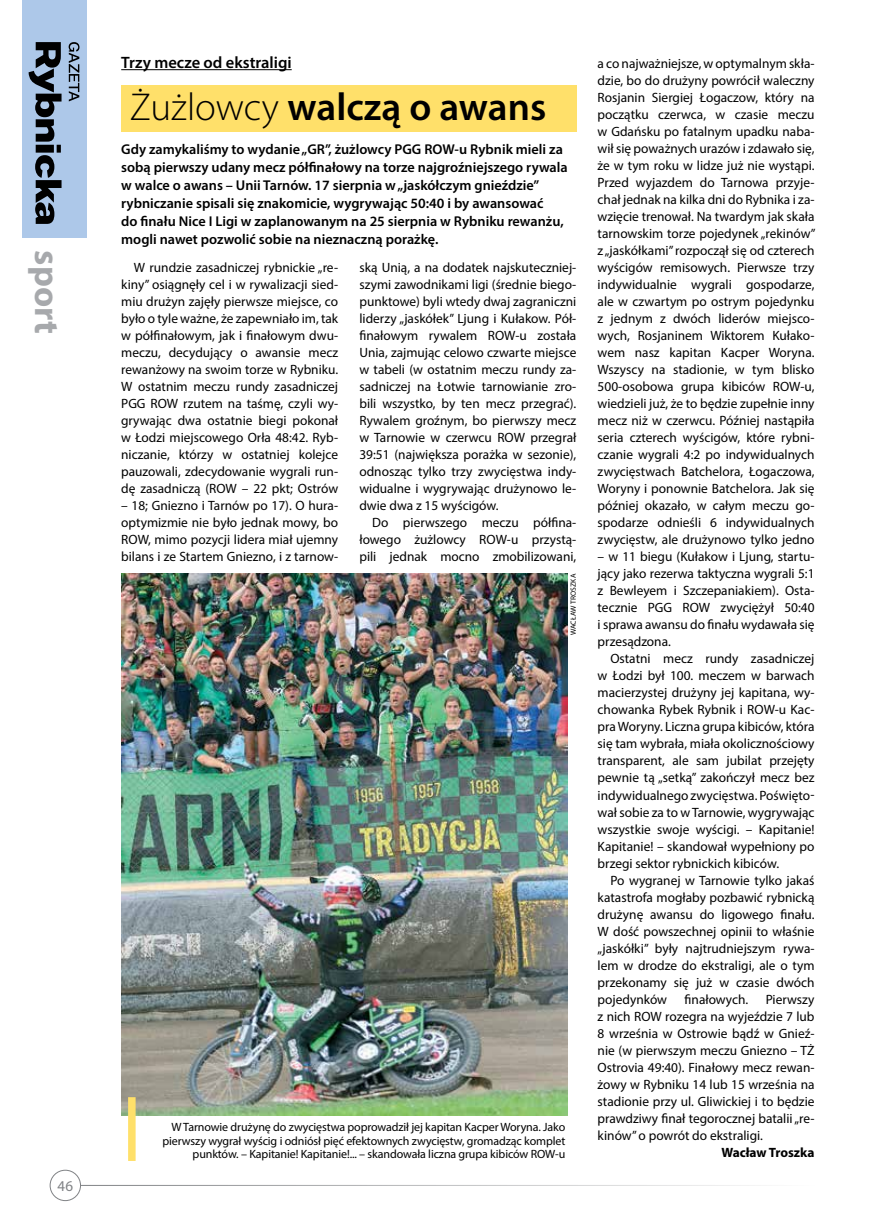
<style>
.page{position:relative;width:872px;height:1212px;background:#fff}
.page>*{position:absolute;margin:0;border:0;box-sizing:border-box;transform-origin:0 0}
.t1{font:600 39px "Myriad Pro";color:#000}
.t2{font:700 35.1px "Myriad Pro";color:#a7a9ac}
.t3{font:600 16.5px "Myriad Pro";color:#000}
.t4{font:15px "Myriad Pro";color:#808285}
.t5{font:600 14.25px/18px "Myriad Pro";color:#000}
.t6{font:13.5px/17px "Myriad Pro";color:#000;text-align:justify}
.t7{font:700 13.5px "Myriad Pro";color:#000}
.t8{font:12px/13.5px "Myriad Pro";letter-spacing:-.01em;color:#000;text-align:right}
.t9{font:7.5px "Myriad Pro";letter-spacing:.02em;color:#000}
.s1{font-weight:300}
</style>
<div class="page">
<div style="left:22px;top:0;width:64px;height:238px;background:#adc8e9"></div>
<svg style="left:69px;top:42px;width:10px;height:59px"></svg>
<svg style="left:29px;top:42px;width:33px;height:182px"></svg>
<img style="left:121px;top:574px;width:446px;height:542px">
<hr style="left:121px;top:69px;width:171px;height:1px;background:#000">
<div style="left:121px;top:85px;width:455px;height:46px;background:#ffe06a"></div>
<div style="left:128px;top:1097px;width:8px;height:64px;background:#ffe06a"></div>
<div style="left:50px;top:1170px;width:31px;height:31px;border:1px solid #808285;border-radius:50%"></div>
<hr style="left:81px;top:1185px;width:733px;height:1px;background:#808285">
<p class="t3" style="left:121px;top:52px;width:172px">Trzy mecze od ekstraligi</p>
<h1 class="t1" style="left:130px;top:82px;width:418px"><span class="s1">Żużlowcy</span> walczą o awans</h1>
<p class="t5" style="left:121px;top:140px;width:448px">Gdy zamykaliśmy to wydanie „GR”, żużlowcy PGG ROW-u Rybnik mieli za sobą pierwszy udany mecz półfinałowy na torze najgroźniejszego rywala w walce o awans – Unii Tarnów. 17 sierpnia w „jaskółczym gnieździe” rybniczanie spisali się znakomicie, wygrywając 50:40 i by awansować<br>do finału Nice I Ligi w zaplanowanym na 25 sierpnia w Rybniku rewanżu, mogli nawet pozwolić sobie na nieznaczną porażkę.</p>
<h2 class="t2" style="left:70px;top:250px;width:85px;rotate:90deg">sport</h2>
<p class="t6" style="left:121px;top:259px;width:218px;text-indent:13px">W rundzie zasadniczej rybnickie „re&shy;kiny” osiągnęły cel i w rywalizacji sied&shy;miu drużyn zajęły pierwsze miejsce, co było o tyle ważne, że zapewniało im, tak w półfinałowym, jak i finałowym dwu&shy;meczu, decydujący o awansie mecz rewanżowy na swoim torze w Rybniku.<br>W ostatnim meczu rundy zasadniczej PGG ROW rzutem na taśmę, czyli wy&shy;grywając dwa ostatnie biegi pokonał w Łodzi miejscowego Orła 48:42. Ryb&shy;niczanie, którzy w ostatniej kolejce pauzowali, zdecydowanie wygrali run&shy;dę zasadniczą (ROW – 22 pkt; Ostrów</p>
<p class="t6" style="left:121px;top:497px;width:218px">– 18; Gniezno i Tarnów po 17). O hura&shy;optymizmie nie było jednak mowy, bo ROW, mimo pozycji lidera miał ujemny bilans i ze Startem Gniezno, i z tarnow-</p>
<p class="t6" style="left:359px;top:259px;width:218px">ską Unią, a na dodatek najskuteczniej&shy;szymi zawodnikami ligi (średnie biego&shy;punktowe) byli wtedy dwaj zagraniczni liderzy „jaskółek” Ljung i Kułakow. Pół&shy;finałowym rywalem ROW-u została Unia, zajmując celowo czwarte miejsce w tabeli (w ostatnim meczu rundy za&shy;sadniczej na Łotwie tarnowianie zro&shy;bili wszystko, by ten mecz przegrać).<br>Rywalem groźnym, bo pierwszy mecz w Tarnowie w czerwcu ROW przegrał 39:51 (największa porażka w sezonie), odnosząc tylko trzy zwycięstwa indy&shy;widualne i wygrywając drużynowo le&shy;dwie dwa z 15 wyścigów.</p>
<p class="t6" style="left:359px;top:514px;width:218px;text-indent:13px">Do pierwszego meczu półfina&shy;łowego żużlowcy ROW-u przystą&shy;pili jednak mocno zmobilizowani,</p>
<p class="t9" style="left:569px;top:635px;width:63px;rotate:-90deg">WACŁAW TROSZKA</p>
<p class="t4" style="left:57px;top:1177px;width:17px">46</p>
<p class="t8" style="left:162px;top:1120px;width:404px">W Tarnowie drużynę do zwycięstwa poprowadził jej kapitan Kacper Woryna. Jako pierwszy wygrał wyścig i odniósł pięć efektownych zwycięstw, gromadząc komplet punktów. – Kapitanie! Kapitanie!... – skandowała liczna grupa kibiców ROW-u</p>
<p class="t6" style="left:597px;top:55px;width:220px">a co najważniejsze, w optymalnym skła&shy;dzie, bo do drużyny powrócił waleczny Rosjanin Siergiej Łogaczow, który na początku czerwca, w czasie meczu w Gdańsku po fatalnym upadku naba&shy;wił się poważnych urazów i zdawało się, że w tym roku w lidze już nie wystąpi.<br>Przed wyjazdem do Tarnowa przyje&shy;chał jednak na kilka dni do Rybnika i za&shy;wzięcie trenował. Na twardym jak skała tarnowskim torze pojedynek „rekinów” z „jaskółkami” rozpoczął się od czterech wyścigów remisowych. Pierwsze trzy indywidualnie wygrali gospodarze, ale w czwartym po ostrym pojedynku z jednym z dwóch liderów miejsco&shy;wych, Rosjaninem Wiktorem Kułako&shy;wem nasz kapitan Kacper Woryna.<br>Wszyscy na stadionie, w tym blisko 500-osobowa grupa kibiców ROW-u, wiedzieli już, że to będzie zupełnie inny mecz niż w czerwcu. Później nastąpiła seria czterech wyścigów, które rybni&shy;czanie wygrali 4:2 po indywidualnych zwycięstwach Batchelora, Łogaczowa, Woryny i ponownie Batchelora. Jak się później okazało, w całym meczu go&shy;spodarze odnieśli 6 indywidualnych zwycięstw, ale drużynowo tylko jedno</p>
<p class="t6" style="left:597px;top:548px;width:218px">– w 11 biegu (Kułakow i Ljung, startu&shy;jący jako rezerwa taktyczna wygrali 5:1 z Bewleyem i Szczepaniakiem). Osta&shy;tecznie PGG ROW zwyciężył 50:40 i sprawa awansu do finału wydawała się przesądzona.</p>
<p class="t6" style="left:597px;top:650px;width:218px;text-indent:13px">Ostatni mecz rundy zasadniczej w Łodzi był 100. meczem w barwach macierzystej drużyny jej kapitana, wy&shy;chowanka Rybek Rybnik i ROW-u Kac&shy;pra Woryny. Liczna grupa kibiców, która się tam wybrała, miała okolicznościowy transparent, ale sam jubilat przejęty pewnie tą „setką” zakończył mecz bez indywidualnego zwycięstwa. Poświęto&shy;wał sobie za to w Tarnowie, wygrywając wszystkie swoje wyścigi. – Kapitanie!<br>Kapitanie! – skandował wypełniony po brzegi sektor rybnickich kibiców.</p>
<p class="t6" style="left:597px;top:871px;width:218px;text-indent:13px">Po wygranej w Tarnowie tylko jakaś katastrofa mogłaby pozbawić rybnicką drużynę awansu do ligowego finału.<br>W dość powszechnej opinii to właśnie „jaskółki” były najtrudniejszym rywa&shy;lem w drodze do ekstraligi, ale o tym przekonamy się już w czasie dwóch pojedynków</p>
<p class="t6" style="left:684px;top:990px;width:65px">finałowych.</p>
<p class="t6" style="left:597px;top:990px;width:218px;text-indent:168px">Pierwszy z nich ROW rozegra na wyjeździe 7 lub 8 września w Ostrowie bądź w Gnieź&shy;nie (w pierwszym meczu Gniezno – TŻ Ostrovia 49:40). Finałowy mecz rewan&shy;żowy w Rybniku 14 lub 15 września na stadionie przy ul. Gliwickiej i to będzie prawdziwy finał tegorocznej batalii „re&shy;kinów” o powrót do ekstraligi.</p>
<p class="t7" style="left:721px;top:1143px;width:95px">Wacław Troszka</p>
</div>
